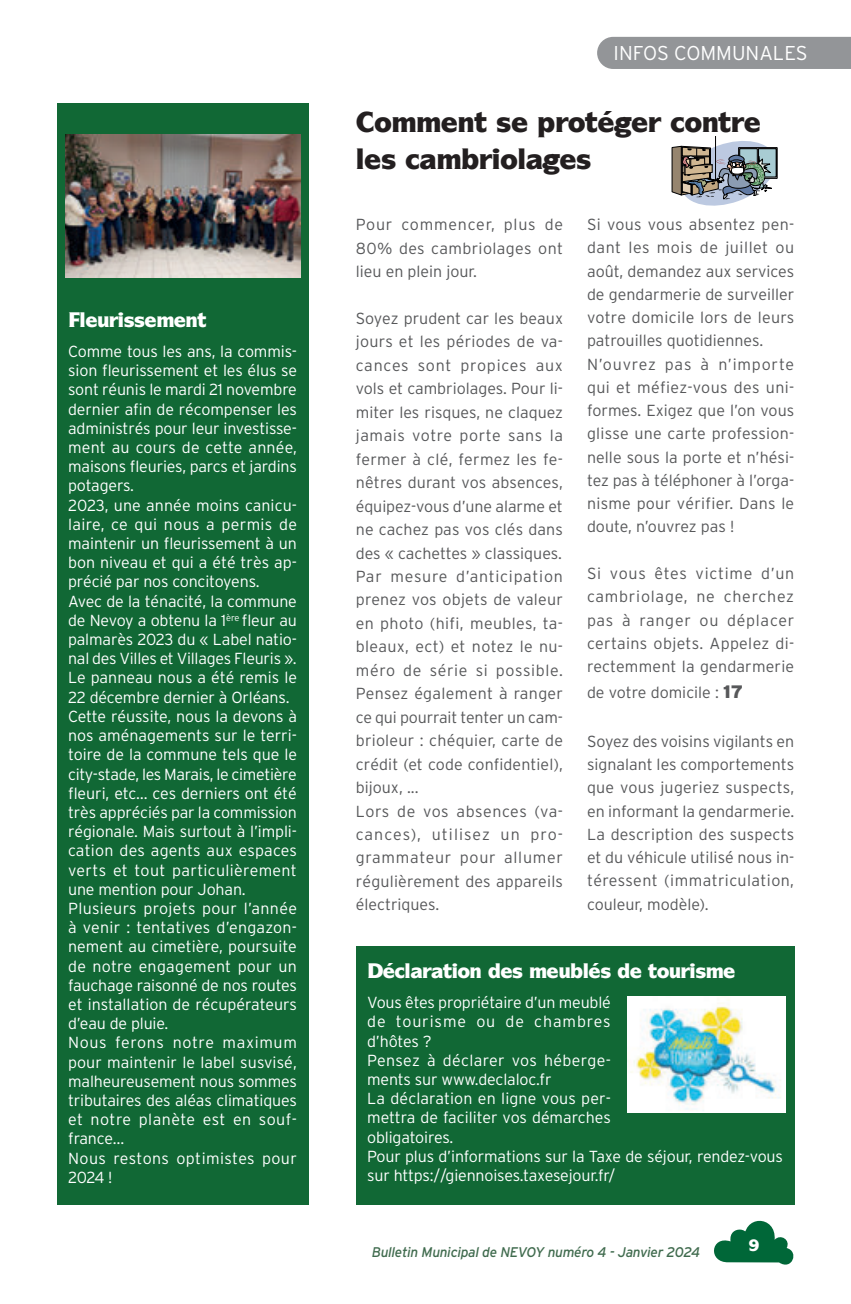
<style>
.page{position:relative;width:851px;height:1304px;background:#fff}
.page>*{position:absolute;margin:0;border:0;box-sizing:border-box;transform-origin:0 0}
.t1{font:28px/37.6px "Antalya";color:#231f20}
.t2{font:20px "Antalya";letter-spacing:-.01em;color:#fff}
.t3{font:300 20px "Interstate";color:#fff}
.t4{font:300 16px/19.2px "Interstate";letter-spacing:-.01em;color:#fff}
.t5{font:300 16px/23.4px "Interstate";letter-spacing:.01em;color:#57585a;text-align:justify}
.t6{font:16px "Antalya";color:#fff}
.t7{font:italic 14px "Interstate";letter-spacing:-.02em;color:#406b4e}
.s1{font-weight:900;font-size:18px}
</style>
<div class="page">
<svg style="left:714px;top:1220px;width:80px;height:45px"></svg>
<div style="left:597px;top:37px;width:253px;height:32px;background:#939598"></div>
<div style="left:356px;top:946px;width:438px;height:259px;background:#116835"></div>
<img style="left:627px;top:997px;width:158px;height:115px">
<svg style="left:671px;top:136px;width:107px;height:70px"></svg>
<div style="left:57px;top:104px;width:251px;height:1101px;background:#116835"></div>
<img style="left:66px;top:134px;width:234px;height:143px">
<p class="t2" style="left:68px;top:307px;width:140px">Fleurissement</p>
<p class="t4" style="left:68px;top:342px;width:230px">Comme tous les ans, la commis&shy;sion fleurissement et les élus se sont réunis le mardi 21 novembre dernier afin de récompenser les administrés pour leur investisse&shy;ment au cours de cette année, maisons fleuries, parcs et jardins potagers.<br>2023, une année moins canicu&shy;laire, ce qui nous a permis de maintenir un fleurissement à un bon niveau et qui a été très ap&shy;précié par nos concitoyens.<br>Avec de la ténacité, la commune de Nevoy a obtenu la 1<sup>ère</sup> fleur au palmarès 2023 du « Label natio&shy;nal des Villes et Villages Fleuris ».<br>Le panneau nous a été remis le<br>22 décembre dernier à Orléans.<br>Cette réussite, nous la devons à nos aménagements sur le terri&shy;toire de la commune tels que le city-stade, les Marais, le cimetière fleuri, etc… ces derniers ont été très appréciés par la commission régionale. Mais surtout à l’impli&shy;cation des agents aux espaces verts et tout particulièrement une mention pour Johan.<br>Plusieurs projets pour l’année à venir : tentatives d’engazon&shy;nement au cimetière, poursuite de notre engagement pour un fauchage raisonné de nos routes et installation de récupérateurs d’eau de pluie.<br>Nous ferons notre maximum pour maintenir le label susvisé, malheureusement nous sommes tributaires des aléas climatiques et notre planète est en souf&shy;france…<br>Nous restons optimistes pour<br>2024 !</p>
<p class="t3" style="left:613px;top:42px;width:196px">INFOS COMMUNALES</p>
<h1 class="t1" style="left:356px;top:102px;width:406px">Comment se protéger contre les cambriolages</h1>
<p class="t5" style="left:356px;top:213px;width:209px">Pour commencer, plus de 80% des cambriolages ont lieu en plein jour.</p>
<p class="t5" style="left:356px;top:306px;width:209px;text-align:left">Soyez prudent car les beaux jours et les périodes de va&shy;cances sont propices aux vols et cambriolages. Pour li&shy;miter les risques, ne claquez jamais votre porte sans la fermer à clé, fermez les fe&shy;nêtres durant vos absences, équipez-vous d’une alarme et ne cachez pas vos clés dans des « cachettes » classiques.<br>Par mesure d’anticipation prenez vos objets de valeur en photo (hifi, meubles, ta&shy;bleaux, ect) et notez le nu&shy;méro de série si possible.<br>Pensez également à ranger ce qui pourrait tenter un cam&shy;brioleur : chéquier, carte de crédit (et code confidentiel), bijoux, ...<br>Lors de vos absences (va&shy;cances), utilisez un pro&shy;grammateur pour allumer régulièrement des appareils électriques.</p>
<p class="t5" style="left:587px;top:213px;width:209px;text-align:left">Si vous vous absentez pen&shy;dant les mois de juillet ou août, demandez aux services de gendarmerie de surveiller votre domicile lors de leurs patrouilles quotidiennes.<br>N’ouvrez pas à n’importe qui et méfiez-vous des uni&shy;formes. Exigez que l’on vous glisse une carte profession&shy;nelle sous la porte et n’hési&shy;tez pas à téléphoner à l’orga&shy;nisme pour vérifier. Dans le doute, n’ouvrez pas !</p>
<p class="t5" style="left:587px;top:562px;width:209px">Si vous êtes victime d’un cambriolage, ne cherchez pas à ranger ou déplacer certains objets. Appelez di&shy;rectemment la gendarmerie</p>
<p class="t5" style="left:587px;top:680px;width:158px">de votre domicile : <span class="s1">17</span></p>
<p class="t5" style="left:587px;top:729px;width:209px">Soyez des voisins vigilants en signalant les comportements que vous jugeriez suspects, en informant la gendarmerie.<br>La description des suspects et du véhicule utilisé nous in&shy;téressent (immatriculation, couleur, modèle).</p>
<p class="t2" style="left:367px;top:958px;width:369px">Déclaration des meublés de tourisme</p>
<p class="t4" style="left:367px;top:993px;width:417px">Vous êtes propriétaire d’un meublé<br>de tourisme ou de chambres<br>d’hôtes ?<br>Pensez à déclarer vos héberge-<br>ments sur www.declaloc.fr<br>La déclaration en ligne vous per-<br>mettra de faciliter vos démarches<br>obligatoires.<br>Pour plus d’informations sur la Taxe de séjour, rendez-vous sur https://giennoises.taxesejour.fr/</p>
<p class="t7" style="left:372px;top:1244px;width:330px">Bulletin Municipal de NEVOY numéro 4 - Janvier 2024</p>
<p class="t6" style="left:748px;top:1235px;width:12px">9</p>
</div>
